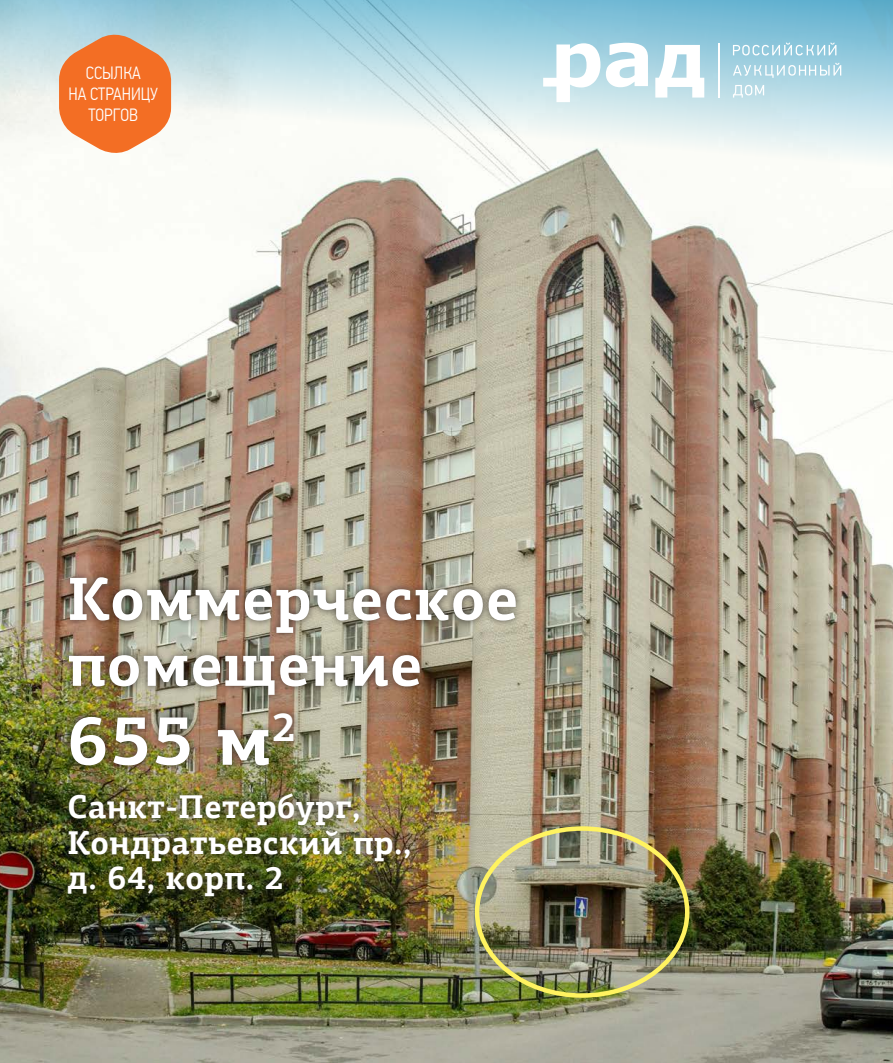
<style>
.page{position:relative;width:893px;height:1063px;background:#fff}
.page>*{position:absolute;margin:0;border:0;box-sizing:border-box;transform-origin:0 0}
.text_basic{font:700 70.8px "PF Agora Slab Pro";color:#fff}
.text_basic-2{font:700 61.2px/65.8px "PF Agora Slab Pro";letter-spacing:.015em;color:#fff}
.text_basic-3{font:700 33px/35.4px "PF Agora Slab Pro";letter-spacing:.015em;color:#fff}
.t1{font:300 17.7px/21.3px "PF Din Text Cond Pro";color:#fff;text-align:center}
</style>
<div class="page">
<img style="left:0;top:0;width:893px;height:1063px">
<svg style="left:733px;top:43px;width:103px;height:12px"></svg>
<svg style="left:733px;top:63px;width:108px;height:15px;background:#b7dbe7"></svg>
<svg style="left:733px;top:85px;width:31px;height:13px"></svg>
<svg style="left:543px;top:43px;width:57px;height:59px"></svg>
<svg style="left:606px;top:43px;width:42px;height:44px"></svg>
<svg style="left:655px;top:45px;width:49px;height:53px"></svg>
<hr style="left:718px;top:43px;width:1px;height:55px;background:#fff">
<div style="left:475px;top:826px;width:214px;height:172px;border:4px solid #fff360;border-radius:50%"></div>
<svg style="left:59px;top:30px;width:112px;height:128px;background:#eb8f5a"></svg>
<div style="left:61px;top:569px;width:463px;height:134px;background:#231f20;opacity:.75"></div>
<div style="left:60px;top:787px;width:358px;height:117px;background:#231f20;opacity:.75"></div>
<div style="left:62px;top:706px;width:240px;height:68px;background:#231f20;opacity:.75"></div>
<p class="t1" style="left:68px;top:62px;width:91px">ССЫЛКА<br>НА СТРАНИЦУ<br>ТОРГОВ</p>
<p class="text_basic-2" style="left:68px;top:565px;width:452px">Коммерческое помещение</p>
<p class="text_basic" style="left:68px;top:695px;width:230px">655 м<sup>2</sup></p>
<p class="text_basic-3" style="left:68px;top:789px;width:346px">Санкт-Петербург,<br>Кондратьевский пр., д. 64, корп. 2</p>
</div>
